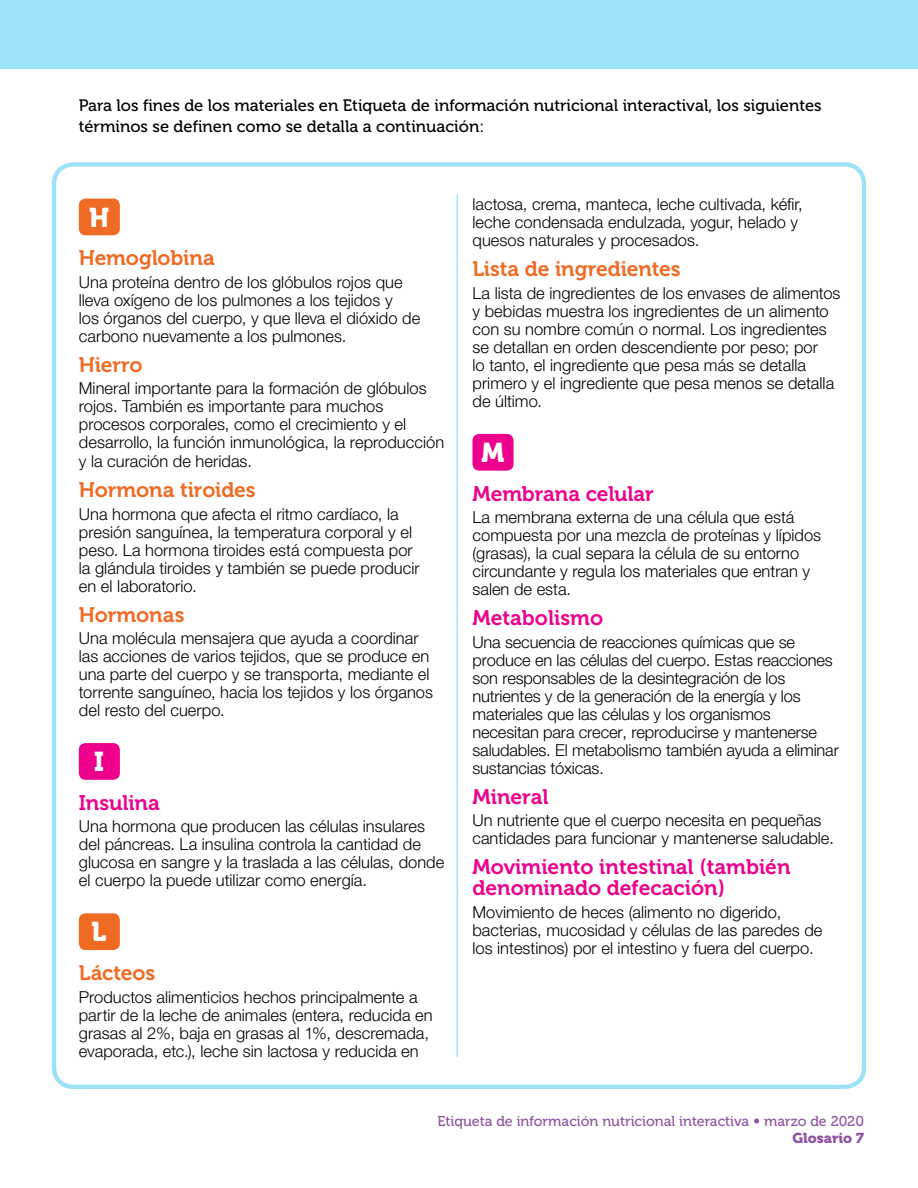
<style>
.page{position:relative;width:918px;height:1188px;background:#fff}
.page>*{position:absolute;margin:0;border:0;box-sizing:border-box;transform-origin:0 0}
.Subhead_White{font:27px "Museo 900";color:#fff;scale:.95 1}
.Glossary_Subhead_Ora{font:21px/21px "Museo 700";color:#ec008c}
.Glossary_Subhead_Ora-2{font:21px "Museo 700";letter-spacing:-.005em;color:#ef6b24}
.Glossary_Subhead{font:21px "Museo 700";letter-spacing:-.005em;color:#ec008c}
.Glossary_Subhead-2{font:21px "Museo 700";letter-spacing:-.005em;color:#ef6b24}
.Glossary_Body{font:300 16.5px/18px "Helvetica Neue LT Std";color:#000}
.t1{font:16.5px/21px "Museo 500";color:#000}
.t2{font:14.25px "Museo 500";color:#8f53a1}
.t3{font:14.25px "Museo 900";color:#8f53a1}
.s1{font-family:"Frutiger LT Std"}
</style>
<div class="page">
<hr style="left:457px;top:195px;width:1px;height:861px;background:#9be2f8">
<div style="left:52px;top:162px;width:814px;height:927px;border:4px solid #9be2f8;border-radius:19px"></div>
<div style="left:0;top:0;width:918px;height:69px;background:#9be2f8"></div>
<div style="left:79px;top:199px;width:41px;height:36px;background:#ef6b24;border-radius:7px"></div>
<div style="left:79px;top:743px;width:41px;height:37px;background:#ec008c;border-radius:7px"></div>
<div style="left:79px;top:913px;width:41px;height:37px;background:#ef6b24;border-radius:7px"></div>
<div style="left:472px;top:434px;width:42px;height:37px;background:#ec008c;border-radius:7px"></div>
<p class="t1" style="left:79px;top:95px;width:744px">Para los fines de los materiales en Etiqueta de información nutricional interactival, los siguientes términos se definen como se detalla a continuación:</p>
<p class="Subhead_White" style="left:89px;top:202px;width:23px">H</p>
<p class="Glossary_Subhead_Ora-2" style="left:79px;top:246px;width:137px">Hemoglobina</p>
<p class="Glossary_Body" style="left:79px;top:273px;width:343px">Una proteína dentro de los glóbulos rojos que lleva oxígeno de los pulmones a los tejidos y<br>los órganos del cuerpo, y que lleva el dióxido de carbono nuevamente a los pulmones.</p>
<p class="Glossary_Subhead_Ora-2" style="left:79px;top:353px;width:65px">Hierro</p>
<p class="Glossary_Body" style="left:79px;top:379px;width:367px">Mineral importante para la formación de glóbulos rojos. También es importante para muchos procesos corporales, como el crecimiento y el desarrollo, la función inmunológica, la reproducción y la curación de heridas.</p>
<p class="Glossary_Subhead_Ora-2" style="left:79px;top:478px;width:178px">Hormona tiroides</p>
<p class="Glossary_Body" style="left:79px;top:504px;width:342px">Una hormona que afecta el ritmo cardíaco, la presión sanguínea, la temperatura corporal y el peso. La hormona tiroides está compuesta por la glándula tiroides y también se puede producir en el laboratorio.</p>
<p class="Glossary_Subhead_Ora-2" style="left:79px;top:603px;width:107px">Hormonas</p>
<p class="Glossary_Body" style="left:79px;top:629px;width:356px">Una molécula mensajera que ayuda a coordinar las acciones de varios tejidos, que se produce en una parte del cuerpo y se transporta, mediante el torrente sanguíneo, hacia los tejidos y los órganos del resto del cuerpo.</p>
<p class="Subhead_White" style="left:94px;top:746px;width:12px">I</p>
<p class="Glossary_Subhead" style="left:79px;top:791px;width:83px">Insulina</p>
<p class="Glossary_Body" style="left:79px;top:817px;width:367px">Una hormona que producen las células insulares del páncreas. La insulina controla la cantidad de glucosa en sangre y la traslada a las células, donde el cuerpo la puede utilizar como energía.</p>
<p class="Subhead_White" style="left:92px;top:917px;width:17px">L</p>
<p class="Glossary_Subhead_Ora-2" style="left:79px;top:961px;width:78px">Lácteos</p>
<p class="Glossary_Body" style="left:79px;top:987px;width:355px">Productos alimenticios hechos principalmente a partir de la leche de animales (entera, reducida en grasas al 2%, baja en grasas al 1%, descremada, evaporada, etc.), leche sin lactosa y reducida en</p>
<p class="Glossary_Body" style="left:472px;top:195px;width:332px">lactosa, crema, manteca, leche cultivada, kéfir, leche condensada endulzada, yogur, helado y quesos naturales y procesados.</p>
<p class="Glossary_Subhead-2" style="left:472px;top:257px;width:210px">Lista de ingredientes</p>
<p class="Glossary_Body" style="left:472px;top:284px;width:369px">La lista de ingredientes de los envases de alimentos y bebidas muestra los ingredientes de un alimento con su nombre común o normal. Los ingredientes se detallan en orden descendiente por peso; por<br>lo tanto, el ingrediente que pesa más se detalla primero y el ingrediente que pesa menos se detalla de último.</p>
<p class="Subhead_White" style="left:481px;top:437px;width:26px">M</p>
<p class="Glossary_Subhead" style="left:472px;top:482px;width:183px">Membrana celular</p>
<p class="Glossary_Body" style="left:472px;top:508px;width:350px">La membrana externa de una célula que está compuesta por una mezcla de proteínas y lípidos (grasas), la cual separa la célula de su entorno circundante y regula los materiales que entran y salen de esta.</p>
<p class="Glossary_Subhead_Ora" style="left:472px;top:608px;width:132px">Metabolismo</p>
<p class="Glossary_Body" style="left:472px;top:632px;width:368px">Una secuencia de reacciones químicas que se produce en las células del cuerpo. Estas reacciones son responsables de la desintegración de los nutrientes y de la generación de la energía y los materiales que las células y los organismos necesitan para crecer, reproducirse y mantenerse saludables. El metabolismo también ayuda a eliminar sustancias tóxicas.</p>
<p class="Glossary_Subhead_Ora" style="left:472px;top:786px;width:78px">Mineral</p>
<p class="Glossary_Body" style="left:472px;top:811px;width:363px">Un nutriente que el cuerpo necesita en pequeñas cantidades para funcionar y mantenerse saludable.</p>
<p class="Glossary_Subhead_Ora" style="left:472px;top:857px;width:320px">Movimiento intestinal (también denominado defecación)</p>
<p class="Glossary_Body" style="left:472px;top:902px;width:351px">Movimiento de heces (alimento no digerido, bacterias, mucosidad y células de las paredes de los intestinos) por el intestino y fuera del cuerpo.</p>
<p class="t2" style="left:437px;top:1114px;width:428px">Etiqueta de información nutricional interactiva <span class="s1">•</span> marzo de 2020</p>
<p class="t3" style="left:792px;top:1130px;width:73px">Glosario 7</p>
</div>
